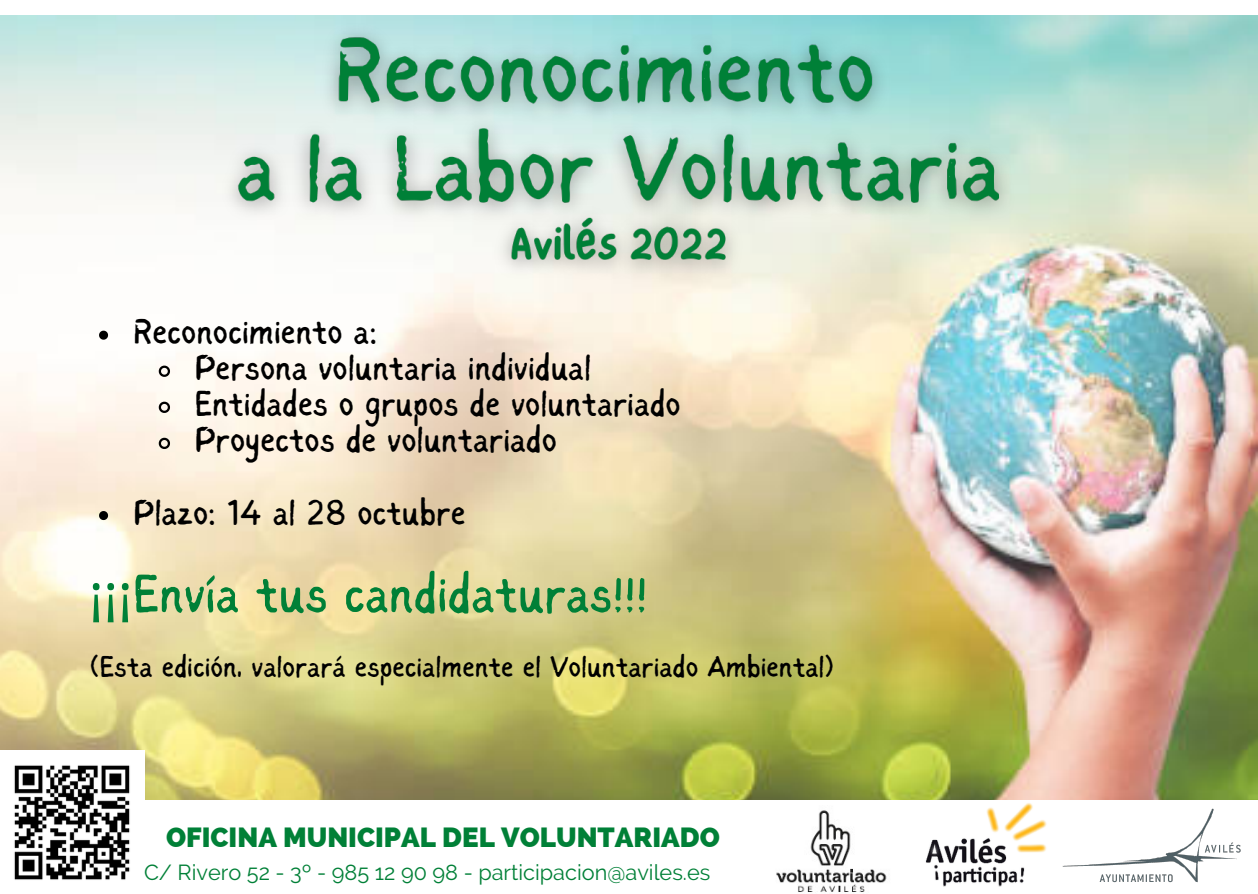
<style>
.page{position:relative;width:1258px;height:894px;background:#fff}
.page>*{position:absolute;margin:0;border:0;box-sizing:border-box;transform-origin:0 0}
.t1{font:54px "Sigher";color:#008037}
.t2{font:36px/36px "Sigher";color:#000}
.t3{font:30px "Sigher";color:#000}
.t4{font:800 27.6px "Raleway";color:#008037}
.t5{font:21.6px "Raleway";color:#008037}
.s1{font-family:"Noto Sans"}
</style>
<div class="page">
<img style="left:0;top:15px;width:1258px;height:784px">
<img style="left:0;top:750px;width:144px;height:130px">
<img style="left:1056px;top:796px;width:202px;height:87px">
<img style="left:776px;top:810px;width:111px;height:82px">
<img style="left:917px;top:796px;width:139px;height:91px">
<img style="left:207px;top:15px;width:823px;height:307px">
<svg style="left:99px;top:330px;width:9px;height:9px"></svg>
<svg style="left:157px;top:364px;width:15px;height:14px"></svg>
<svg style="left:157px;top:400px;width:15px;height:14px"></svg>
<svg style="left:157px;top:436px;width:15px;height:14px"></svg>
<svg style="left:99px;top:511px;width:9px;height:9px"></svg>
<p class="t2" style="left:194px;top:316px;width:488px;text-indent:-61px">Reconocimiento a:<br>Persona voluntaria individual<br>Entidades o grupos de voluntariado<br>Proyectos de voluntariado</p>
<p class="t2" style="left:133px;top:496px;width:334px">Plazo: 14 al 28 octubre</p>
<h1 class="t1" style="left:89px;top:571px;width:560px"><span class="s1">¡¡¡</span>Envía tus candidaturas!!!</h1>
<p class="t3" style="left:89px;top:654px;width:746px">(Esta edición, valorará especialmente el Voluntariado Ambiental)</p>
<p class="t4" style="left:166px;top:820px;width:555px">OFICINA MUNICIPAL DEL VOLUNTARIADO</p>
<p class="t5" style="left:144px;top:859px;width:568px">C/ Rivero 52 - 3º - 985 12 90 98 - participacion@aviles.es</p>
</div>
